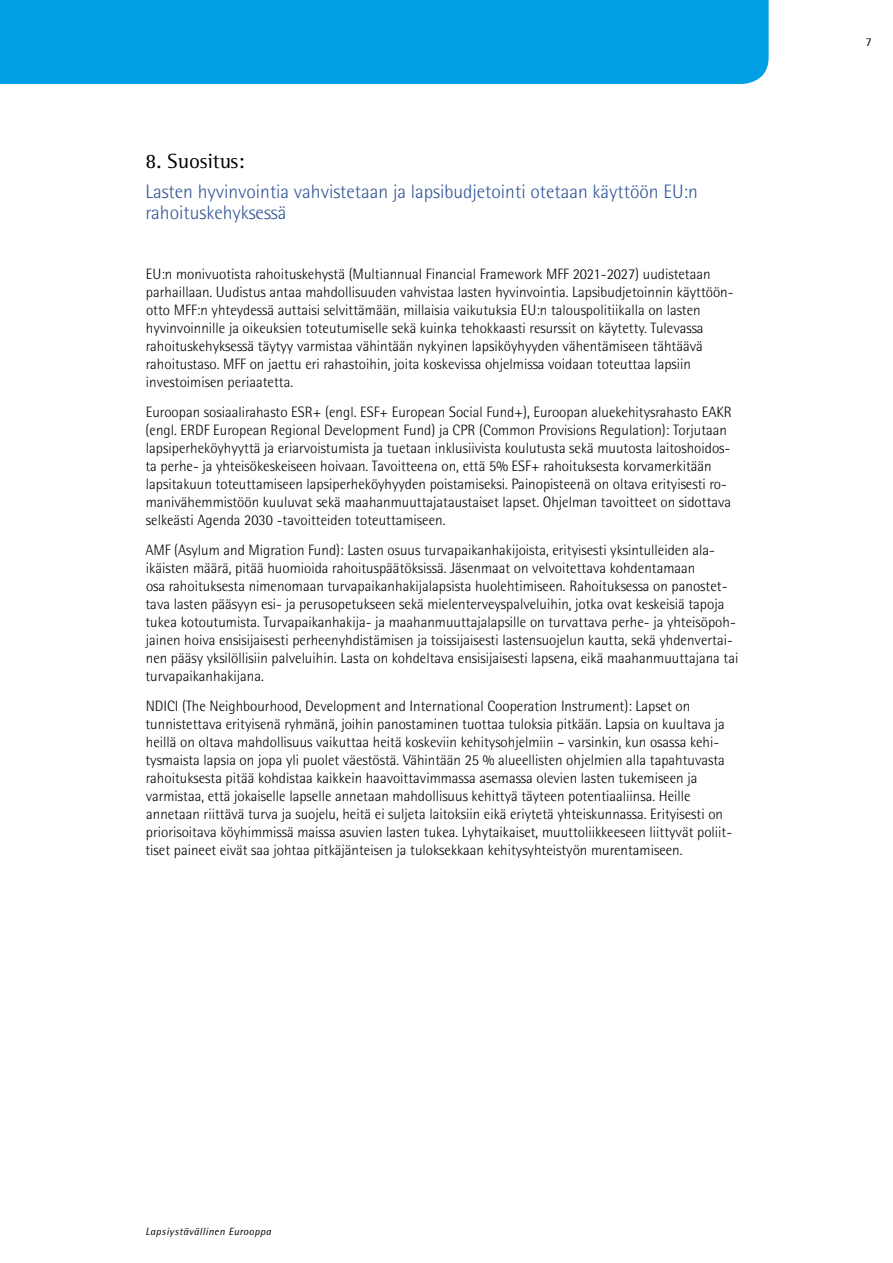
<style>
.page{position:relative;width:893px;height:1263px;background:#fff}
.page>*{position:absolute;margin:0;border:0;box-sizing:border-box;transform-origin:0 0}
.t1{font:21px "Rotis Semi Serif Std";color:#000}
.t2{font:300 19.5px/21px "Rotis Semi Sans Std";color:#2f5496}
.t3{font:300 15px/18px "Rotis Semi Sans Std";color:#000}
.t4{font:12px "Rotis Semi Sans Std";color:#000}
.t5{font:italic 10.5px "Rotis Semi Sans Std";letter-spacing:.04em;color:#000}
</style>
<div class="page">
<div style="left:0;top:0;width:769px;height:84px;background:#009fe3"></div>
<h1 class="t1" style="left:145px;top:148px;width:101px">8. Suositus:</h1>
<h2 class="t2" style="left:145px;top:181px;width:554px">Lasten hyvinvointia vahvistetaan ja lapsibudjetointi otetaan käyttöön EU:n rahoituskehyksessä</h2>
<p class="t3" style="left:146px;top:265px;width:589px">EU:n monivuotista rahoituskehystä (Multiannual Financial Framework MFF 2021-2027) uudistetaan parhaillaan. Uudistus antaa mahdollisuuden vahvistaa lasten hyvinvointia. Lapsibudjetoinnin käyttöön&shy;otto MFF:n yhteydessä auttaisi selvittämään, millaisia vaikutuksia EU:n talouspolitiikalla on lasten hyvinvoinnille ja oikeuksien toteutumiselle sekä kuinka tehokkaasti resurssit on käytetty. Tulevassa rahoituskehyksessä täytyy varmistaa vähintään nykyinen lapsiköyhyyden vähentämiseen tähtäävä rahoitustaso. MFF on jaettu eri rahastoihin, joita koskevissa ohjelmissa voidaan toteuttaa lapsiin investoimisen periaatetta.</p>
<p class="t3" style="left:145px;top:403px;width:588px">Euroopan sosiaalirahasto ESR+ (engl. ESF+ European Social Fund+), Euroopan aluekehitysrahasto EAKR (engl. ERDF European Regional Development Fund) ja CPR (Common Provisions Regulation): Torjutaan lapsiperheköyhyyttä ja eriarvoistumista ja tuetaan inklusiivista koulutusta sekä muutosta laitoshoidos&shy;ta perhe- ja yhteisökeskeiseen hoivaan. Tavoitteena on, että 5% ESF+ rahoituksesta korvamerkitään lapsitakuun toteuttamiseen lapsiperheköyhyyden poistamiseksi. Painopisteenä on oltava erityisesti ro&shy;manivähemmistöön kuuluvat sekä maahanmuuttajataustaiset lapset. Ohjelman tavoitteet on sidottava selkeästi Agenda 2030 -tavoitteiden toteuttamiseen.</p>
<p class="t3" style="left:145px;top:541px;width:594px">AMF (Asylum and Migration Fund): Lasten osuus turvapaikanhakijoista, erityisesti yksintulleiden ala&shy;ikäisten määrä, pitää huomioida rahoituspäätöksissä. Jäsenmaat on velvoitettava kohdentamaan<br>osa rahoituksesta nimenomaan turvapaikanhakijalapsista huolehtimiseen. Rahoituksessa on panostet&shy;tava lasten pääsyyn esi- ja perusopetukseen sekä mielenterveyspalveluihin, jotka ovat keskeisiä tapoja tukea kotoutumista. Turvapaikanhakija- ja maahanmuuttajalapsille on turvattava perhe- ja yhteisöpoh&shy;jainen hoiva ensisijaisesti perheenyhdistämisen ja toissijaisesti lastensuojelun kautta, sekä yhdenvertai&shy;nen pääsy yksilöllisiin palveluihin. Lasta on kohdeltava ensisijaisesti lapsena, eikä maahanmuuttajana tai turvapaikanhakijana.</p>
<p class="t3" style="left:145px;top:697px;width:588px">NDICI (The Neighbourhood, Development and International Cooperation Instrument): Lapset on tunnistettava erityisenä ryhmänä, joihin panostaminen tuottaa tuloksia pitkään. Lapsia on kuultava ja heillä on oltava mahdollisuus vaikuttaa heitä koskeviin kehitysohjelmiin – varsinkin, kun osassa kehi&shy;tysmaista lapsia on jopa yli puolet väestöstä. Vähintään 25 % alueellisten ohjelmien alla tapahtuvasta rahoituksesta pitää kohdistaa kaikkein haavoittavimmassa asemassa olevien lasten tukemiseen ja varmistaa, että jokaiselle lapselle annetaan mahdollisuus kehittyä täyteen potentiaaliinsa. Heille annetaan riittävä turva ja suojelu, heitä ei suljeta laitoksiin eikä eriytetä yhteiskunnassa. Erityisesti on priorisoitava köyhimmissä maissa asuvien lasten tukea. Lyhytaikaiset, muuttoliikkeeseen liittyvät poliit&shy;tiset paineet eivät saa johtaa pitkäjänteisen ja tuloksekkaan kehitysyhteistyön murentamiseen.</p>
<p class="t4" style="left:866px;top:35px;width:8px">7</p>
<p class="t5" style="left:146px;top:1225px;width:127px">Lapsiystävällinen Eurooppa</p>
</div>
